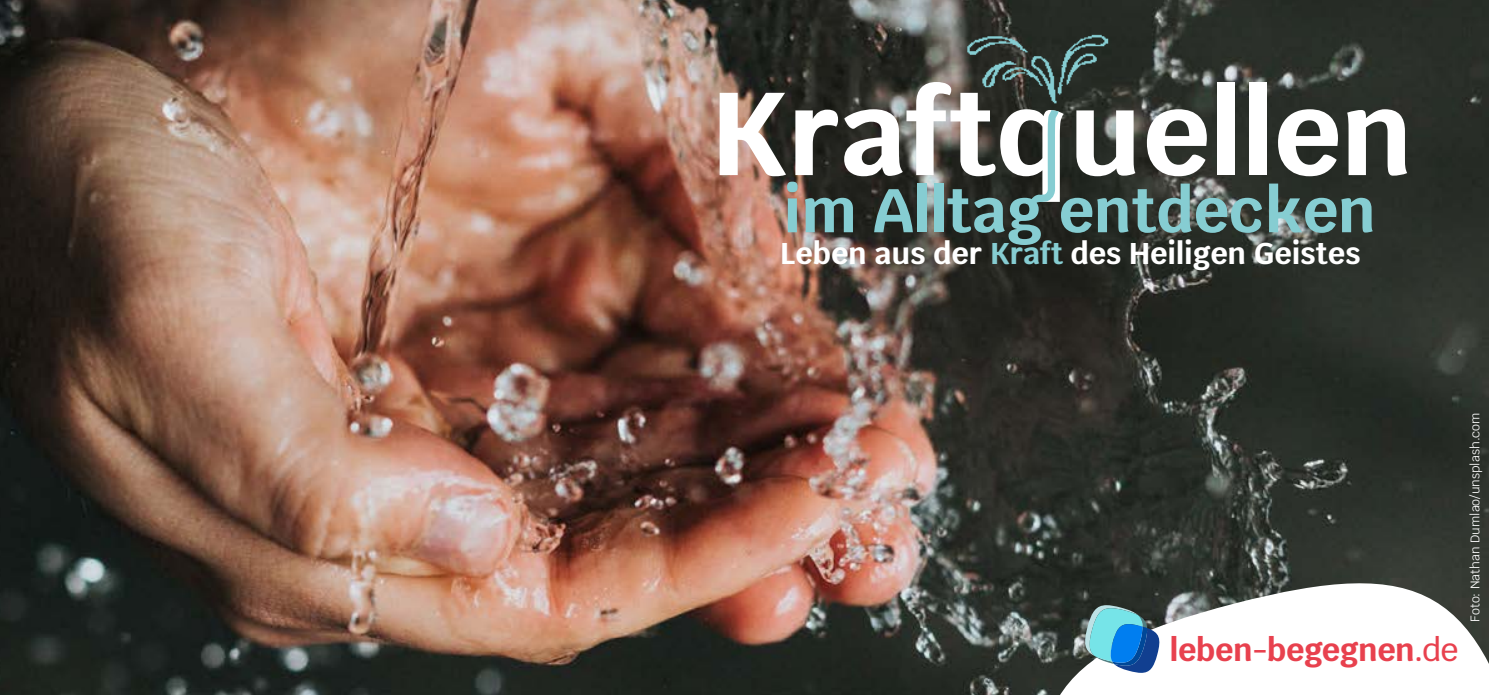
<style>
.page{position:relative;width:1489px;height:695px;background:#fff}
.page>*{position:absolute;margin:0;border:0;box-sizing:border-box;transform-origin:0 0}
.t1{font:700 117.5px "Krub";color:#fff}
.t2{font:700 61.5px "Krub";color:#86cdd2}
.t3{font:700 31.5px "Krub";letter-spacing:-.01em;color:#e8414e}
.t4{font:700 30px "Krub";color:#fff}
.t5{font:12.5px "Krub";color:#fff}
.s1{color:#86cdd2}
.s2{font-weight:500}
</style>
<div class="page">
<img style="left:0;top:0;width:1488px;height:694px">
<img style="left:963px;top:30px;width:168px;height:84px">
<svg style="left:1031px;top:102px;width:33px;height:104px;background:#384945"></svg>
<svg style="left:1011px;top:554px;width:477px;height:140px"></svg>
<svg style="left:1083px;top:605px;width:78px;height:67px;background:#5596b9"></svg>
<h1 class="t1" style="left:709px;top:66px;width:705px">Kraftquellen</h1>
<h2 class="t2" style="left:783px;top:175px;width:594px">im Alltag entdecken</h2>
<p class="t4" style="left:780px;top:236px;width:582px">Leben aus der <span class="s1">Kraft</span> des Heiligen Geistes</p>
<p class="t3" style="left:1169px;top:631px;width:290px">leben-begegnen<span class="s2">.de</span></p>
<p class="t5" style="left:1464px;top:621px;width:211px;rotate:-90deg">Foto: Nathan Dumlao/unsplash.com</p>
</div>
